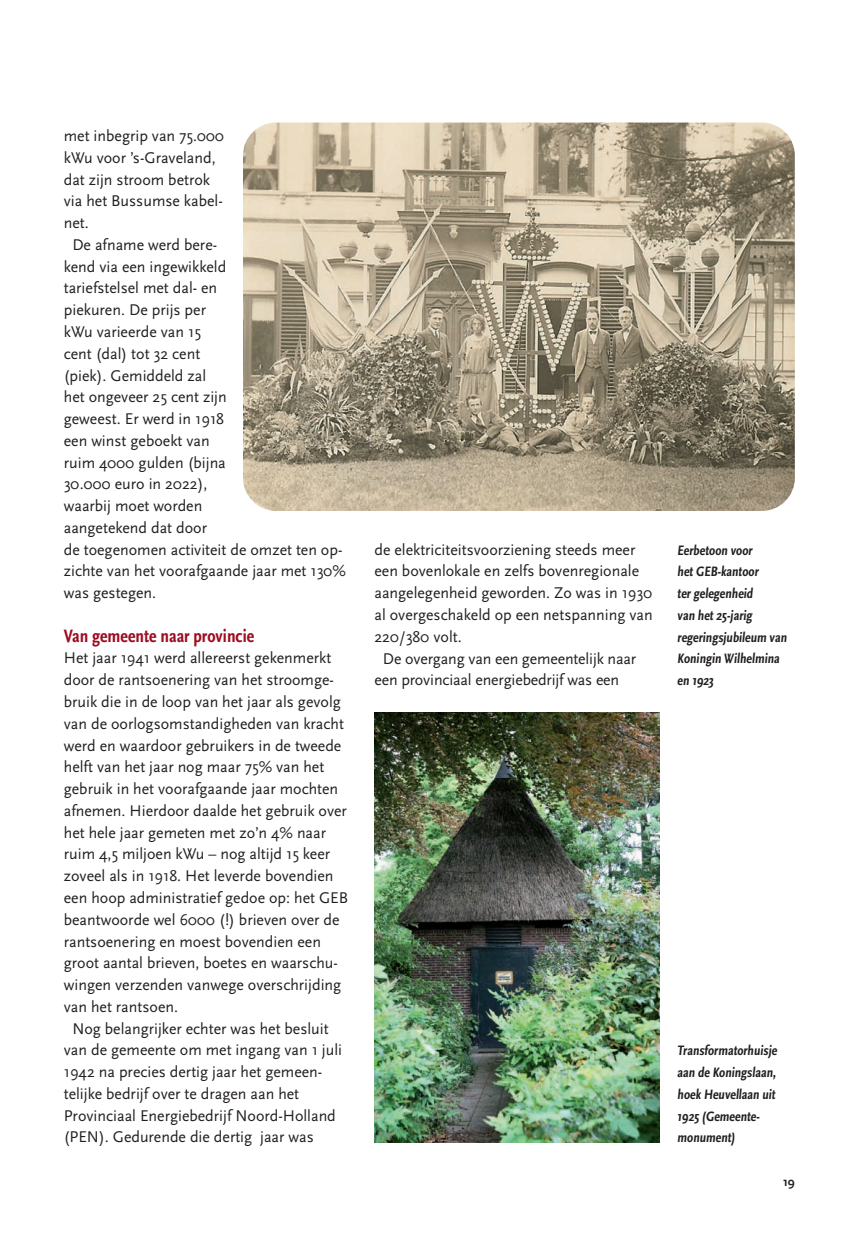
<style>
.page{position:relative;width:851px;height:1234px;background:#fff}
.page>*{position:absolute;margin:0;border:0;box-sizing:border-box;transform-origin:0 0}
.t1{font:700 condensed 18.75px "Scala Sans Pro";color:#9e0c20}
.t2{font:16.2px "Scala Sans Pro";color:#231f20}
.t3{font:700 condensed 14.25px/21.8px "Scala Sans Pro";color:#231f20}
.t4{font:700 12.75px "Scala Sans Pro";color:#231f20}
</style>
<div class="page">
<img style="left:243px;top:122px;width:551px;height:389px">
<img style="left:374px;top:712px;width:285px;height:430px">
<p class="t2" style="left:64px;top:126px;width:162px">met inbegrip van 75.000</p>
<p class="t2" style="left:64px;top:148px;width:153px">kWu voor ’s-Graveland,</p>
<p class="t2" style="left:64px;top:170px;width:148px">dat zijn stroom betrok</p>
<p class="t2" style="left:64px;top:192px;width:160px">via het Bussumse kabel-</p>
<p class="t2" style="left:64px;top:213px;width:26px">net.</p>
<p class="t2" style="left:72px;top:235px;width:146px">De afname werd bere-</p>
<p class="t2" style="left:64px;top:257px;width:164px">kend via een ingewikkeld</p>
<p class="t2" style="left:64px;top:279px;width:155px">tariefstelsel met dal- en</p>
<p class="t2" style="left:64px;top:300px;width:144px">piekuren. De prijs per</p>
<p class="t2" style="left:64px;top:322px;width:139px">kWu varieerde van 15</p>
<p class="t2" style="left:64px;top:344px;width:138px">cent (dal) tot 32 cent</p>
<p class="t2" style="left:64px;top:366px;width:144px">(piek). Gemiddeld zal</p>
<p class="t2" style="left:64px;top:387px;width:164px">het ongeveer 25 cent zijn</p>
<p class="t2" style="left:64px;top:409px;width:162px">geweest. Er werd in 1918</p>
<p class="t2" style="left:64px;top:431px;width:147px">een winst geboekt van</p>
<p class="t2" style="left:64px;top:453px;width:163px">ruim 4000 gulden (bijna</p>
<p class="t2" style="left:64px;top:475px;width:145px">30.000 euro in 2022),</p>
<p class="t2" style="left:64px;top:496px;width:140px">waarbij moet worden</p>
<p class="t2" style="left:64px;top:518px;width:145px">aangetekend dat door</p>
<p class="t2" style="left:64px;top:540px;width:280px">de toegenomen activiteit de omzet ten op-</p>
<p class="t2" style="left:64px;top:561px;width:284px">zichte van het voorafgaande jaar met 130%</p>
<p class="t2" style="left:64px;top:583px;width:94px">was gestegen.</p>
<p class="t1" style="left:64px;top:624px;width:192px">Van gemeente naar provincie</p>
<p class="t2" style="left:64px;top:648px;width:269px">Het jaar 1941 werd allereerst gekenmerkt</p>
<p class="t2" style="left:64px;top:670px;width:271px">door de rantsoenering van het stroomge-</p>
<p class="t2" style="left:64px;top:692px;width:278px">bruik die in de loop van het jaar als gevolg</p>
<p class="t2" style="left:64px;top:714px;width:282px">van de oorlogsomstandigheden van kracht</p>
<p class="t2" style="left:64px;top:735px;width:279px">werd en waardoor gebruikers in de tweede</p>
<p class="t2" style="left:64px;top:757px;width:262px">helft van het jaar nog maar 75% van het</p>
<p class="t2" style="left:64px;top:779px;width:276px">gebruik in het voorafgaande jaar mochten</p>
<p class="t2" style="left:64px;top:801px;width:284px">afnemen. Hierdoor daalde het gebruik over</p>
<p class="t2" style="left:64px;top:822px;width:264px">het hele jaar gemeten met zo’n 4% naar</p>
<p class="t2" style="left:64px;top:844px;width:268px">ruim 4,5 miljoen kWu – nog altijd 15 keer</p>
<p class="t2" style="left:64px;top:866px;width:271px">zoveel als in 1918. Het leverde bovendien</p>
<p class="t2" style="left:64px;top:888px;width:286px">een hoop administratief gedoe op: het GEB</p>
<p class="t2" style="left:64px;top:910px;width:277px">beantwoorde wel 6000 (!) brieven over de</p>
<p class="t2" style="left:64px;top:931px;width:259px">rantsoenering en moest bovendien een</p>
<p class="t2" style="left:64px;top:953px;width:275px">groot aantal brieven, boetes en waarschu-</p>
<p class="t2" style="left:64px;top:975px;width:279px">wingen verzenden vanwege overschrijding</p>
<p class="t2" style="left:64px;top:996px;width:116px">van het rantsoen.</p>
<p class="t2" style="left:72px;top:1018px;width:258px">Nog belangrijker echter was het besluit</p>
<p class="t2" style="left:64px;top:1040px;width:280px">van de gemeente om met ingang van 1 juli</p>
<p class="t2" style="left:64px;top:1062px;width:260px">1942 na precies dertig jaar het gemeen-</p>
<p class="t2" style="left:64px;top:1083px;width:237px">telijke bedrijf over te dragen aan het</p>
<p class="t2" style="left:64px;top:1105px;width:273px">Provinciaal Energiebedrijf Noord-Holland</p>
<p class="t2" style="left:64px;top:1127px;width:251px">(PEN). Gedurende die dertig jaar was</p>
<p class="t2" style="left:374px;top:540px;width:262px">de elektriciteitsvoorziening steeds meer</p>
<p class="t2" style="left:374px;top:561px;width:266px">een bovenlokale en zelfs bovenregionale</p>
<p class="t2" style="left:374px;top:583px;width:279px">aangelegenheid geworden. Zo was in 1930</p>
<p class="t2" style="left:374px;top:605px;width:280px">al overgeschakeld op een netspanning van</p>
<p class="t2" style="left:374px;top:627px;width:89px">220/380 volt.</p>
<p class="t2" style="left:383px;top:648px;width:255px">De overgang van een gemeentelijk naar</p>
<p class="t2" style="left:374px;top:670px;width:246px">een provinciaal energiebedrijf was een</p>
<p class="t3" style="left:677px;top:539px;width:113px">Eerbetoon voor<br>het GEB-kantoor<br>ter gelegenheid<br>van het 25-jarig regeringsjubileum van<br>Koningin Wilhelmina en 1923</p>
<p class="t3" style="left:677px;top:1039px;width:103px">Transformatorhuisje aan de Koningslaan, hoek Heuvellaan uit<br>1925 (Gemeente&shy;monument)</p>
<p class="t4" style="left:782px;top:1174px;width:13px">19</p>
</div>
